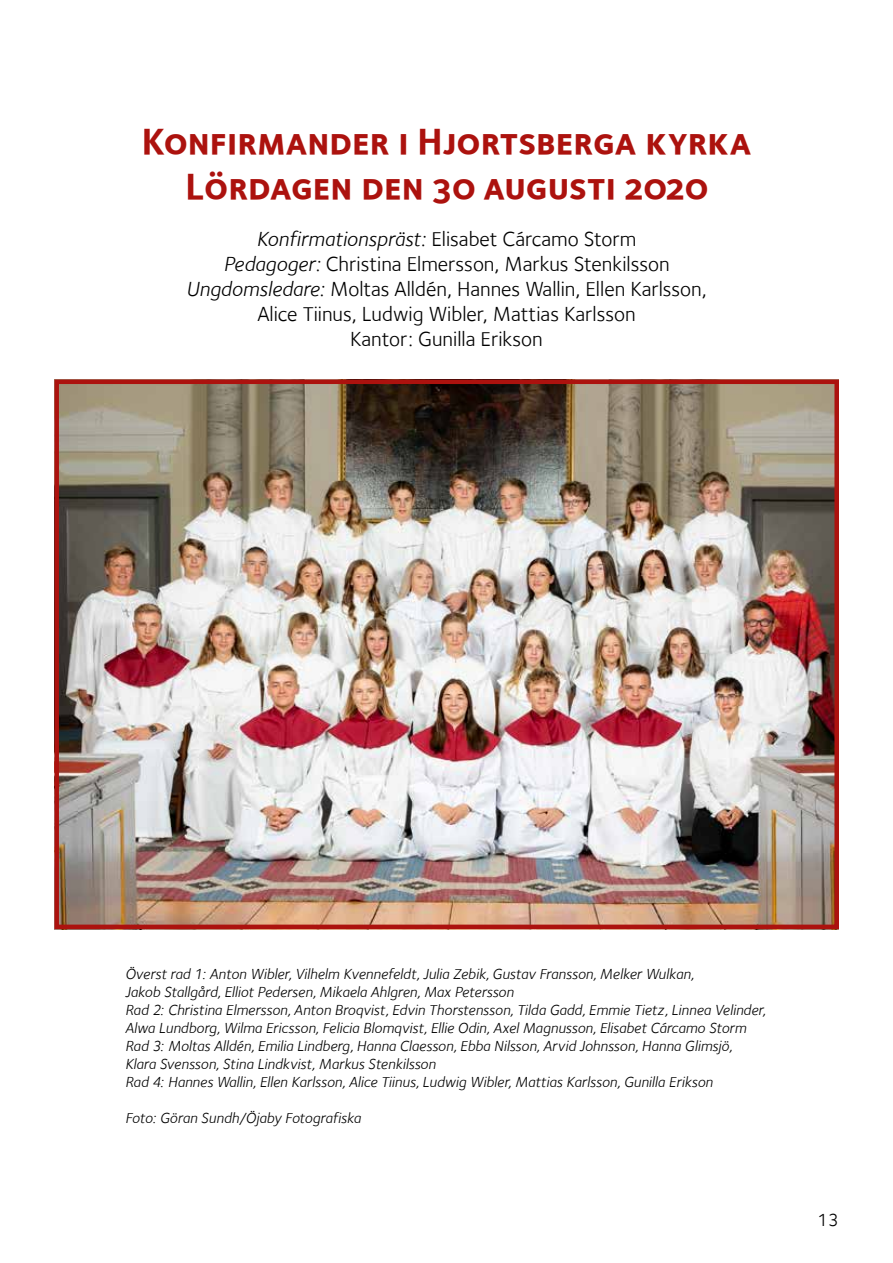
<style>
.page{position:relative;width:893px;height:1263px;background:#fff}
.page>*{position:absolute;margin:0;border:0;box-sizing:border-box;transform-origin:0 0}
.t1{font:37.5px/45px "Foundry Sterling Bold Expert";color:#ac120e;text-align:center}
.t2{font:21px/25.2px "Foundry Sterling";color:#000;text-align:center}
.t3{font:18px "Foundry Sterling";color:#000}
.t4{font:italic 15px/18px "Foundry Sterling";color:#000}
.s1{font-style:italic}
</style>
<div class="page">
<img style="left:59px;top:384px;width:775px;height:540px">
<div style="left:54px;top:379px;width:785px;height:550px;border:4px solid #ac120e"></div>
<h1 class="t1" style="left:142px;top:118px;width:611px">Konfirmander i Hjortsberga kyrka<br>Lördagen den 30 augusti 2020</h1>
<p class="t2" style="left:186px;top:226px;width:522px"><span class="s1">Konfirmationspräst:</span> Elisabet Cárcamo Storm<br><span class="s1">Pedagoger:</span> Christina Elmersson, Markus Stenkilsson <span class="s1">Ungdomsledare:</span> Moltas Alldén, Hannes Wallin, Ellen Karlsson, Alice Tiinus, Ludwig Wibler, Mattias Karlsson<br>Kantor: Gunilla Erikson</p>
<p class="t4" style="left:125px;top:965px;width:642px">Överst rad 1: Anton Wibler, Vilhelm Kvennefeldt, Julia Zebik, Gustav Fransson, Melker Wulkan,<br>Jakob Stallgård, Elliot Pedersen, Mikaela Ahlgren, Max Petersson<br>Rad 2: Christina Elmersson, Anton Broqvist, Edvin Thorstensson, Tilda Gadd, Emmie Tietz, Linnea Velinder, Alwa Lundborg, Wilma Ericsson, Felicia Blomqvist, Ellie Odin, Axel Magnusson, Elisabet Cárcamo Storm Rad 3: Moltas Alldén, Emilia Lindberg, Hanna Claesson, Ebba Nilsson, Arvid Johnsson, Hanna Glimsjö, Klara Svensson, Stina Lindkvist, Markus Stenkilsson<br>Rad 4: Hannes Wallin, Ellen Karlsson, Alice Tiinus, Ludwig Wibler, Mattias Karlsson, Gunilla Erikson</p>
<p class="t4" style="left:125px;top:1109px;width:237px">Foto: Göran Sundh/Öjaby Fotografiska</p>
<p class="t3" style="left:818px;top:1210px;width:23px">13</p>
</div>
